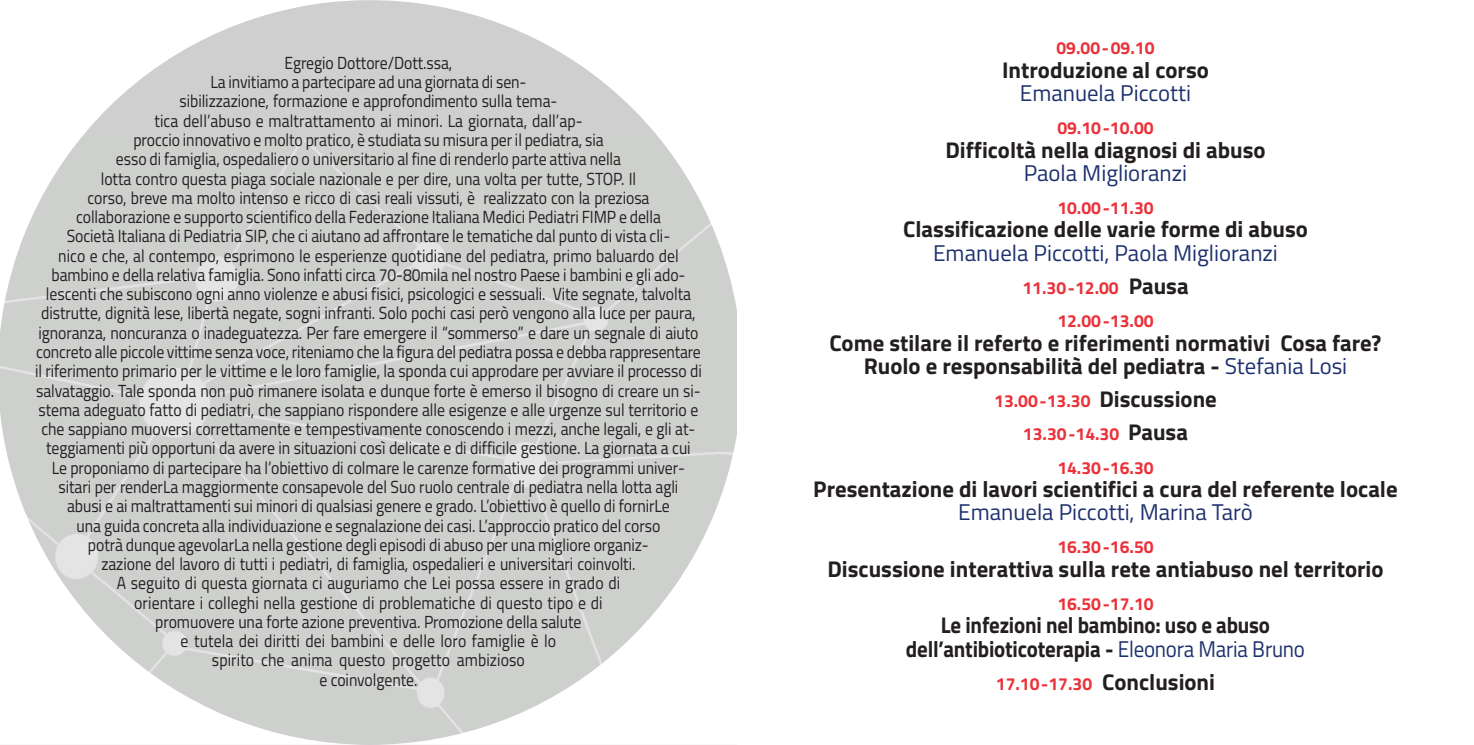
<style>
.page{position:relative;width:1474px;height:745px;background:#fff}
.page>*{position:absolute;margin:0;border:0;box-sizing:border-box;transform-origin:0 0}
.t1{font:700 22.75px/23.3px "Titillium";color:#231f20;text-align:center}
.t2{font:22.75px "Titillium";color:#1e316f}
.t3{font:700 22.75px/23.3px "Titillium";color:#231f20;text-align:center;scale:.92 1}
.t4{font:17.5px/19.2px "Titillium";letter-spacing:-.005em;color:#231f20;text-align:center;scale:.9 1}
.t5{font:700 17.5px/33.2px "Titillium";color:#eb323a;text-align:center}
.s1{font-size:22.75px;color:#231f20}
.s2{font-weight:400;color:#1e316f}
</style>
<div class="page">
<svg style="left:0;top:0;width:737px;height:744px;fill:#ced0ce"></svg>
<p class="t4" style="left:35px;top:55px;width:742px">Egregio Dottore/Dott.ssa,<br>La invitiamo a partecipare ad una giornata di sen-<br>sibilizzazione, formazione e approfondimento sulla tema-<br>tica dell’abuso e maltrattamento ai minori. La giornata, dall’ap-<br>proccio innovativo e molto pratico, è studiata su misura per il pediatra, sia<br>esso di famiglia, ospedaliero o universitario al fine di renderlo parte attiva nella<br>lotta contro questa piaga sociale nazionale e per dire, una volta per tutte, STOP. Il<br>corso, breve ma molto intenso e ricco di casi reali vissuti, è realizzato con la preziosa<br>collaborazione e supporto scientifico della Federazione Italiana Medici Pediatri FIMP e della<br>Società Italiana di Pediatria SIP, che ci aiutano ad affrontare le tematiche dal punto di vista cli-<br>nico e che, al contempo, esprimono le esperienze quotidiane del pediatra, primo baluardo del bambino e della relativa famiglia. Sono infatti circa 70-80mila nel nostro Paese i bambini e gli ado&shy;lescenti che subiscono ogni anno violenze e abusi fisici, psicologici e sessuali. Vite segnate, talvolta distrutte, dignità lese, libertà negate, sogni infranti. Solo pochi casi però vengono alla luce per paura, ignoranza, noncuranza o inadeguatezza. Per fare emergere il “sommerso” e dare un segnale di aiuto concreto alle piccole vittime senza voce, riteniamo che la figura del pediatra possa e debba rappresentare il riferimento primario per le vittime e le loro famiglie, la sponda cui approdare per avviare il processo di salvataggio. Tale sponda non può rimanere isolata e dunque forte è emerso il bisogno di creare un si&shy;stema adeguato fatto di pediatri, che sappiano rispondere alle esigenze e alle urgenze sul territorio e che sappiano muoversi correttamente e tempestivamente conoscendo i mezzi, anche legali, e gli at&shy;teggiamenti più opportuni da avere in situazioni così delicate e di difficile gestione. La giornata a cui<br>Le proponiamo di partecipare ha l’obiettivo di colmare le carenze formative dei programmi univer&shy;sitari per renderLa maggiormente consapevole del Suo ruolo centrale di pediatra nella lotta agli<br>abusi e ai maltrattamenti sui minori di qualsiasi genere e grado. L’obiettivo è quello di fornirLe<br>una guida concreta alla individuazione e segnalazione dei casi. L’approccio pratico del corso<br>potrà dunque agevolarLa nella gestione degli episodi di abuso per una migliore organiz-<br>zazione del lavoro di tutti i pediatri, di famiglia, ospedalieri e universitari coinvolti.<br>A seguito di questa giornata ci auguriamo che Lei possa essere in grado di<br>orientare i colleghi nella gestione di problematiche di questo tipo e di<br>promuovere una forte azione preventiva. Promozione della salute<br>e tutela dei diritti dei bambini e delle loro famiglie è lo<br>spirito che anima questo progetto ambizioso<br>e coinvolgente.</p>
<p class="t5" style="left:1056px;top:34px;width:100px">09.00-09.10</p>
<h1 class="t1" style="left:1002px;top:60px;width:208px">Introduzione al corso</h1>
<h1 class="t2" style="left:1019px;top:85px;width:173px">Emanuela Piccotti</h1>
<p class="t5" style="left:1057px;top:113px;width:98px">09.10-10.00</p>
<h1 class="t1" style="left:945px;top:140px;width:322px">Difficoltà nella diagnosi di abuso</h1>
<h1 class="t2" style="left:1023px;top:164px;width:165px">Paola Miglioranzi</h1>
<p class="t5" style="left:1057px;top:193px;width:98px">10.00-11.30</p>
<h1 class="t1" style="left:903px;top:220px;width:406px">Classificazione delle varie forme di abuso</h1>
<h1 class="t2" style="left:933px;top:244px;width:346px">Emanuela Piccotti, Paola Miglioranzi</h1>
<p class="t5" style="left:1022px;top:273px;width:168px">11.30-12.00 <span class="s1">Pausa<br></span>12.00-13.00</p>
<h1 class="t1" style="left:829px;top:333px;width:553px">Come stilare il referto e riferimenti normativi Cosa fare?<br>Ruolo e responsabilità del pediatra - <span class="s2">Stefania Losi</span></h1>
<p class="t5" style="left:994px;top:386px;width:224px">13.00-13.30 <span class="s1">Discussione<br></span>13.30-14.30 <span class="s1">Pausa<br></span>14.30-16.30</p>
<h1 class="t1" style="left:813px;top:479px;width:586px">Presentazione di lavori scientifici a cura del referente locale</h1>
<h1 class="t2" style="left:958px;top:503px;width:296px">Emanuela Piccotti, Marina Tarò</h1>
<p class="t5" style="left:1057px;top:532px;width:98px">16.30-16.50</p>
<h1 class="t1" style="left:827px;top:559px;width:557px">Discussione interattiva sulla rete antiabuso nel territorio</h1>
<p class="t5" style="left:1057px;top:588px;width:98px">16.50-17.10</p>
<h1 class="t3" style="left:906px;top:615px;width:435px">Le infezioni nel bambino: uso e abuso dell’antibioticoterapia - <span class="s2">Eleonora Maria Bruno</span></h1>
<p class="t5" style="left:995px;top:668px;width:221px">17.10-17.30 <span class="s1">Conclusioni</span></p>
</div>
